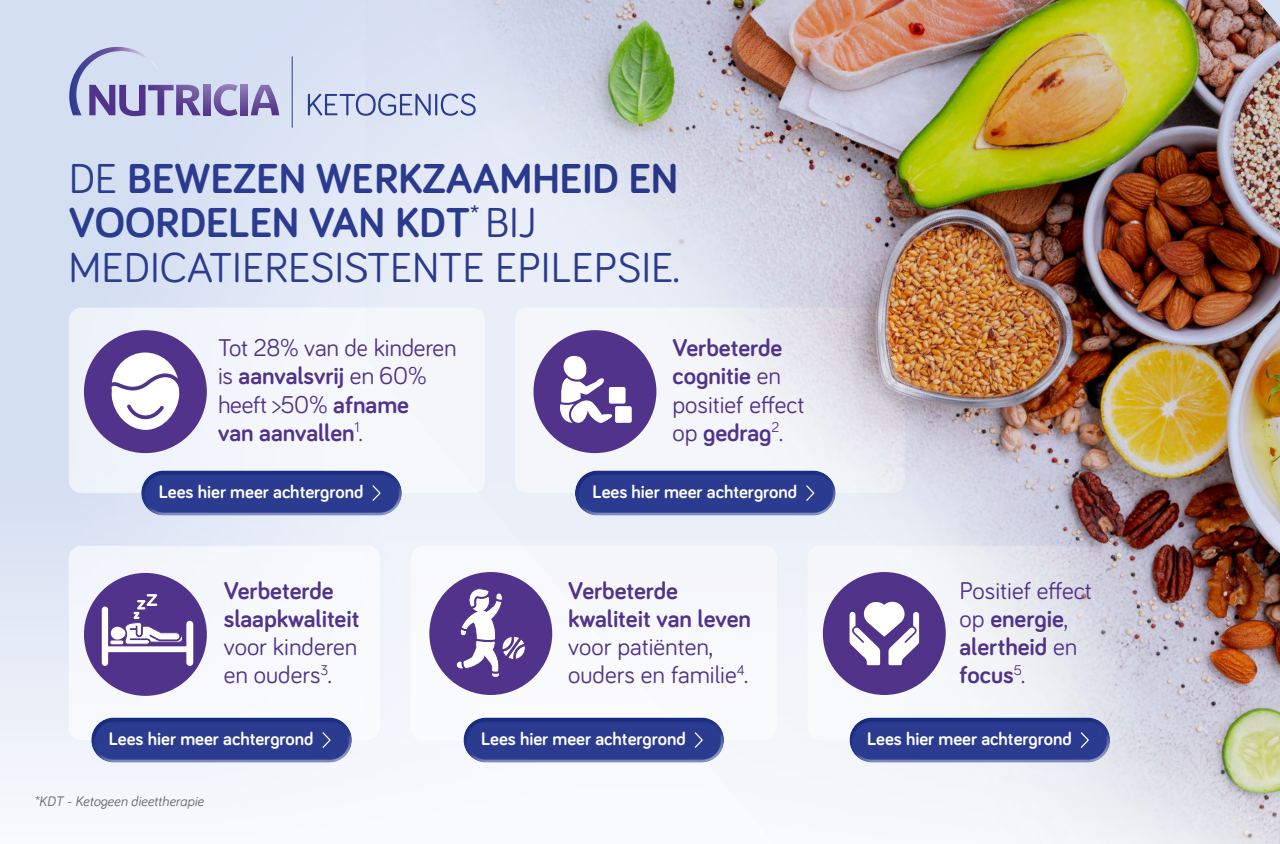
<style>
.page{position:relative;width:1280px;height:844px;background:#fff}
.page>*{position:absolute;margin:0;border:0;box-sizing:border-box;transform-origin:0 0}
.t1{font:700 43.12px/44.1px "Bariol";color:#2b3c90}
.t2{font:700 25px/28.1px "Bariol";color:#51338b}
.t3{font:25px/28.1px "Bariol";color:#51338b}
.t4{font:700 18.75px "Bariol";color:#fff}
.t5{font:italic 14.25px "Bariol";color:#666}
.s1{font-weight:400}
.s2{font-weight:700}
</style>
<div class="page">
<div style="left:0;top:0;width:1280px;height:844px;background:linear-gradient(to bottom,#cedaf0,#edf2f9)"></div>
<div style="left:69px;top:308px;width:416px;height:185px;background:#f3f5fb;border-radius:12px"></div>
<div style="left:69px;top:546px;width:311px;height:194px;background:#f7f9fc;border-radius:12px"></div>
<div style="left:84px;top:330px;width:123px;height:123px;background:#51338b;border-radius:50%"></div>
<svg style="left:112px;top:352px;width:67px;height:78px"></svg>
<img style="left:162px;top:85px;width:12px;height:30px">
<img style="left:241px;top:85px;width:7px;height:30px">
<img style="left:251px;top:85px;width:28px;height:30px">
<img style="left:214px;top:84px;width:24px;height:32px">
<img style="left:119px;top:115px;width:27px;height:1px">
<img style="left:204px;top:85px;width:6px;height:30px">
<img style="left:176px;top:85px;width:25px;height:30px">
<img style="left:69px;top:47px;width:93px;height:68px">
<svg style="left:308px;top:93px;width:57px;height:23px"></svg>
<hr style="left:292px;top:56px;width:1px;height:72px;background:#2b3c90">
<img style="left:365px;top:0;width:915px;height:844px">
<div style="left:137px;top:481px;width:269px;height:35px;background:#fff;opacity:.75"></div>
<div style="left:137px;top:466px;width:269px;height:43px;background:#508ecc;opacity:.75"></div>
<svg style="left:371px;top:484px;width:11px;height:18px"></svg>
<div style="left:87px;top:728px;width:269px;height:34px;background:#fff;opacity:.75"></div>
<div style="left:87px;top:713px;width:269px;height:43px;background:#508ecc;opacity:.75"></div>
<svg style="left:321px;top:731px;width:11px;height:18px"></svg>
<div style="left:459px;top:728px;width:270px;height:34px;background:#fff;opacity:.75"></div>
<div style="left:459px;top:713px;width:270px;height:43px;background:#508ecc;opacity:.75"></div>
<svg style="left:694px;top:731px;width:10px;height:18px"></svg>
<div style="left:845px;top:728px;width:270px;height:34px;background:#fff;opacity:.75"></div>
<div style="left:845px;top:713px;width:270px;height:43px;background:#508ecc;opacity:.75"></div>
<svg style="left:1080px;top:731px;width:10px;height:18px"></svg>
<div style="left:571px;top:481px;width:269px;height:35px;background:#fff;opacity:.75"></div>
<div style="left:571px;top:466px;width:269px;height:43px;background:#508ecc;opacity:.75"></div>
<svg style="left:805px;top:484px;width:10px;height:18px"></svg>
<svg style="left:850px;top:602px;width:69px;height:63px"></svg>
<div style="left:84px;top:573px;width:123px;height:123px;background:#51338b;border-radius:50%"></div>
<svg style="left:102px;top:594px;width:91px;height:72px"></svg>
<div style="left:534px;top:330px;width:122px;height:123px;background:#51338b;border-radius:50%"></div>
<div style="left:609px;top:387px;width:17px;height:17px;background:#fff;border-radius:2px"></div>
<div style="left:615px;top:406px;width:17px;height:17px;background:#fff;border-radius:2px"></div>
<svg style="left:560px;top:356px;width:54px;height:67px"></svg>
<h1 class="t1" style="left:69px;top:155px;width:612px"><span class="s1">DE</span> BEWEZEN WERKZAAMHEID EN<br>VOORDELEN VAN KDT<sup>*</sup> <span class="s1">BIJ<br>MEDICATIERESISTENTE EPILEPSIE.</span></h1>
<p class="t3" style="left:218px;top:333px;width:240px">Tot 28% van de kinderen is <span class="s2">aanvalsvrij</span> en 60% heeft &gt;50% <span class="s2">afname<br>van aanvallen</span><sup>1</sup>.</p>
<p class="t4" style="left:159px;top:479px;width:206px">Lees hier meer achtergrond</p>
<p class="t2" style="left:224px;top:576px;width:137px">Verbeterde slaapkwaliteit</p>
<p class="t3" style="left:224px;top:632px;width:135px">voor kinderen en ouders<sup>3</sup>.</p>
<p class="t2" style="left:672px;top:333px;width:134px">Verbeterde cognitie <span class="s1">en positief effect op</span> gedrag<sup>2</sup><span class="s1">.</span></p>
<p class="t4" style="left:592px;top:479px;width:206px">Lees hier meer achtergrond</p>
<p class="t2" style="left:568px;top:575px;width:184px">Verbeterde kwaliteit van leven</p>
<p class="t3" style="left:568px;top:632px;width:181px">voor patiënten, ouders en familie<sup>4</sup>.</p>
<p class="t2" style="left:959px;top:575px;width:134px"><span class="s1">Positief effect op</span> energie<span class="s1">, </span>alertheid <span class="s1">en </span>focus<sup>5</sup><span class="s1">.</span></p>
<p class="t4" style="left:109px;top:726px;width:206px">Lees hier meer achtergrond</p>
<p class="t4" style="left:481px;top:726px;width:206px">Lees hier meer achtergrond</p>
<p class="t4" style="left:867px;top:726px;width:206px">Lees hier meer achtergrond</p>
<p class="t5" style="left:34px;top:791px;width:172px">*KDT - Ketogeen dieettherapie</p>
</div>
